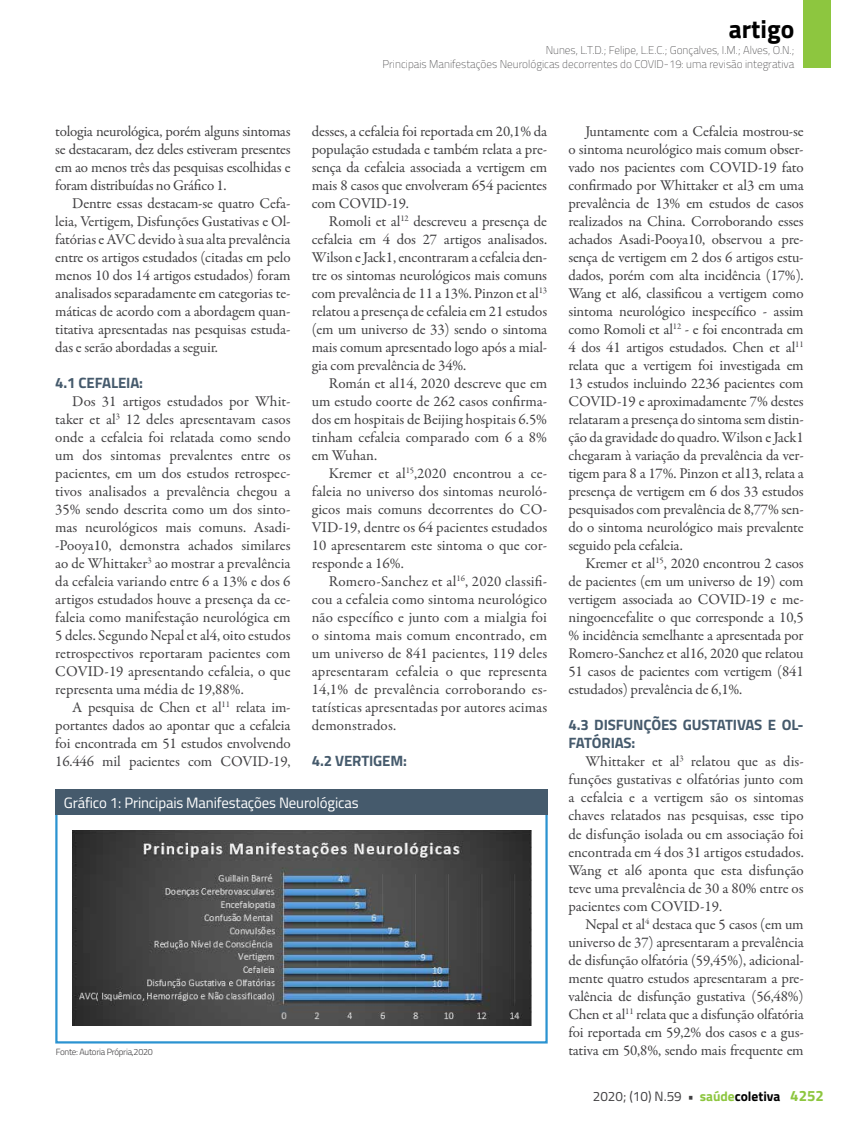
<style>
.page{position:relative;width:859px;height:1132px;background:#fff}
.page>*{position:absolute;margin:0;border:0;box-sizing:border-box;transform-origin:0 0}
.t1{font:700 25.5px "Titillium";color:#000}
.t2{font:15px/18px "Garamond Premr Pro";letter-spacing:-.01em;color:#414042;text-align:justify}
.t3{font:700 15px/18px "Titillium";letter-spacing:-.01em;color:#455a6c}
.t4{font:15px "Titillium";letter-spacing:-.01em;color:#fff}
.t5{font:13.5px "Titillium";color:#414042}
.t6{font:100 11.25px/13.5px "Titillium";color:#414042;text-align:right}
.t7{font:300 9px "Titillium";letter-spacing:-.03em;color:#414042}
.s1{font-weight:700}
.s2{font-weight:700;color:#8dc63f}
.s3{font-weight:700;color:#000}
.s4{font-weight:700;font-size:15px;color:#8dc63f}
</style>
<div class="page">
<div style="left:804px;top:0;width:27px;height:68px;background:#8dc63f"></div>
<div style="left:55px;top:812px;width:493px;height:231px;border:2px solid #2b93d1"></div>
<div style="left:55px;top:788px;width:493px;height:26px;background:#455a6c"></div>
<img style="left:72px;top:830px;width:459px;height:195px">
<h1 class="t1" style="left:729px;top:10px;width:67px">artigo</h1>
<p class="t6" style="left:383px;top:43px;width:413px">Nunes, L.T.D.; Felipe, L.E.C.; Gonçalves, I.M.; Alves, O.N.;<br>Principais Manifestações Neurológicas decorrentes do COVID-19: uma revisão integrativa</p>
<p class="t2" style="left:55px;top:122px;width:237px">tologia neurológica, porém alguns sintomas se destacaram, dez deles estiveram presentes em ao menos três das pesquisas escolhidas e foram distribuídas no Gráfico 1.</p>
<p class="t2" style="left:55px;top:194px;width:237px;text-indent:17px">Dentre essas destacam-se quatro Cefa&shy;leia, Vertigem, Disfunções Gustativas e Ol&shy;fatórias e AVC devido à sua alta prevalência entre os artigos estudados (citadas em pelo menos 10 dos 14 artigos estudados) foram analisados separadamente em categorias te&shy;máticas de acordo com a abordagem quan&shy;titativa apresentadas nas pesquisas estuda&shy;das e serão abordadas a seguir.</p>
<p class="t3" style="left:55px;top:373px;width:89px">4.1 CEFALEIA:</p>
<p class="t2" style="left:55px;top:392px;width:237px;text-indent:17px">Dos 31 artigos estudados por Whit&shy;taker et al<sup>3</sup> 12 deles apresentavam casos onde a cefaleia foi relatada como sendo um dos sintomas prevalentes entre os pacientes, em um dos estudos retrospec&shy;tivos analisados a prevalência chegou a 35% sendo descrita como um dos sinto&shy;mas neurológicos mais comuns. Asadi--Pooya10, demonstra achados similares ao de Whittaker<sup>3</sup> ao mostrar a prevalência da cefaleia variando entre 6 a 13% e dos 6 artigos estudados houve a presença da ce&shy;faleia como manifestação neurológica em 5 deles. Segundo Nepal et al4, oito estudos retrospectivos reportaram pacientes com COVID-19 apresentando cefaleia, o que representa uma média de 19,88%.</p>
<p class="t2" style="left:55px;top:698px;width:237px;text-indent:17px">A pesquisa de Chen et al<sup>11</sup> relata im&shy;portantes dados ao apontar que a cefaleia foi encontrada em 51 estudos envolvendo 16.446 mil pacientes com COVID-19,</p>
<p class="t2" style="left:312px;top:122px;width:237px">desses, a cefaleia foi reportada em 20,1% da população estudada e também relata a pre&shy;sença da cefaleia associada a vertigem em mais 8 casos que envolveram 654 pacientes com COVID-19.</p>
<p class="t2" style="left:312px;top:212px;width:237px;text-indent:17px">Romoli et al<sup>12</sup> descreveu a presença de cefaleia em 4 dos 27 artigos analisados.<br>Wilson e Jack1, encontraram a cefaleia den&shy;tre os sintomas neurológicos mais comuns com prevalência de 11 a 13%. Pinzon et al<sup>13 </sup>relatou a presença de cefaleia em 21 estudos (em um universo de 33) sendo o sintoma mais comum apresentado logo após a mial&shy;gia com prevalência de 34%.</p>
<p class="t2" style="left:312px;top:374px;width:237px;text-indent:17px">Román et al14, 2020 descreve que em um estudo coorte de 262 casos confirma&shy;dos em hospitais de Beijing hospitais 6.5% tinham cefaleia comparado com 6 a 8% em Wuhan.</p>
<p class="t2" style="left:312px;top:464px;width:237px;text-indent:17px">Kremer et al<sup>15</sup>,2020 encontrou a ce&shy;faleia no universo dos sintomas neuroló&shy;gicos mais comuns decorrentes do CO-VID-19, dentre os 64 pacientes estudados 10 apresentarem este sintoma o que cor&shy;responde a 16%.</p>
<p class="t2" style="left:312px;top:572px;width:237px;text-indent:17px">Romero-Sanchez et al<sup>16</sup>, 2020 classifi&shy;cou a cefaleia como sintoma neurológico não específico e junto com a mialgia foi o sintoma mais comum encontrado, em um universo de 841 pacientes, 119 deles apresentaram cefaleia o que representa 14,1% de prevalência corroborando es&shy;tatísticas apresentadas por autores acimas demonstrados.</p>
<p class="t3" style="left:312px;top:751px;width:97px">4.2 VERTIGEM:</p>
<p class="t4" style="left:64px;top:791px;width:296px">Gráfico 1: Principais Manifestações Neurológicas</p>
<p class="t2" style="left:568px;top:122px;width:237px;text-indent:17px">Juntamente com a Cefaleia mostrou-se o sintoma neurológico mais comum obser&shy;vado nos pacientes com COVID-19 fato confirmado por Whittaker et al3 em uma prevalência de 13% em estudos de casos realizados na China. Corroborando esses achados Asadi-Pooya10, observou a pre&shy;sença de vertigem em 2 dos 6 artigos estu&shy;dados, porém com alta incidência (17%).<br>Wang et al6, classificou a vertigem como sintoma neurológico inespecífico - assim como Romoli et al<sup>12</sup> - e foi encontrada em 4 dos 41 artigos estudados. Chen et al<sup>11 </sup>relata que a vertigem foi investigada em 13 estudos incluindo 2236 pacientes com COVID-19 e aproximadamente 7% destes relataram a presença do sintoma sem distin&shy;ção da gravidade do quadro. Wilson e Jack1 chegaram à variação da prevalência da ver&shy;tigem para 8 a 17%. Pinzon et al13, relata a presença de vertigem em 6 dos 33 estudos pesquisados com prevalência de 8,77% sen&shy;do o sintoma neurológico mais prevalente seguido pela cefaleia.</p>
<p class="t2" style="left:568px;top:554px;width:237px;text-indent:17px">Kremer et al<sup>15</sup>, 2020 encontrou 2 casos de pacientes (em um universo de 19) com vertigem associada ao COVID-19 e me&shy;ningoencefalite o que corresponde a 10,5 % incidência semelhante a apresentada por Romero-Sanchez et al16, 2020 que relatou 51 casos de pacientes com vertigem (841 estudados) prevalência de 6,1%.</p>
<p class="t3" style="left:568px;top:715px;width:237px">4.3 DISFUNÇÕES GUSTATIVAS E OL-<br>FATÓRIAS:</p>
<p class="t2" style="left:568px;top:752px;width:237px;text-indent:17px">Whittaker et al<sup>3</sup> relatou que as dis&shy;funções gustativas e olfatórias junto com a cefaleia e a vertigem são os sintomas chaves relatados nas pesquisas, esse tipo de disfunção isolada ou em associação foi encontrada em 4 dos 31 artigos estudados.<br>Wang et al6 aponta que esta disfunção teve uma prevalência de 30 a 80% entre os pacientes com COVID-19.</p>
<p class="t2" style="left:568px;top:914px;width:237px;text-indent:17px">Nepal et al<sup>4</sup> destaca que 5 casos (em um universo de 37) apresentaram a prevalência de disfunção olfatória (59,45%), adicional&shy;mente quatro estudos apresentaram a pre&shy;valência de disfunção gustativa (56,48%)<br>Chen et al<sup>11</sup> relata que a disfunção olfatória foi reportada em 59,2% dos casos e a gus-</p>
<p class="t7" style="left:56px;top:1045px;width:99px">Fonte: Autoria Própria,2020</p>
<p class="t2" style="left:568px;top:1040px;width:237px">tativa em 50,8%, sendo mais frequente em</p>
<p class="t5" style="left:593px;top:1086px;width:233px">2020; (10) N.59 <span class="s1">•</span> <span class="s2">saúde</span><span class="s3">coletiva</span> <span class="s4">4252</span></p>
</div>
